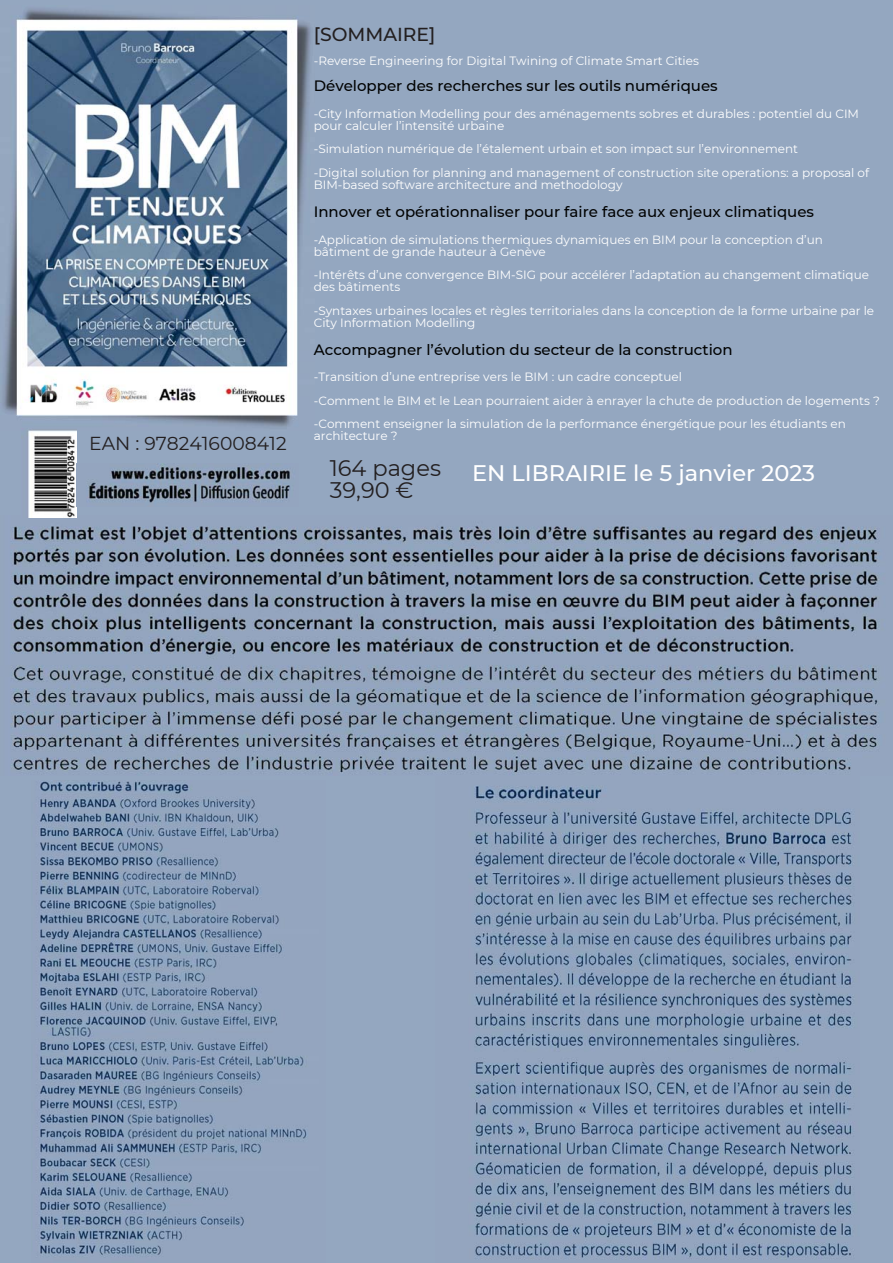
<style>
.page{position:relative;width:893px;height:1263px;background:#94a7c0}
.page>*{position:absolute;margin:0;border:0;box-sizing:border-box;transform-origin:0 0}
.t1{font:500 22.5px "Montserrat";color:#fff}
.t2{font:22.5px/22.5px "Montserrat";color:#231f20}
.t3{font:18.75px "Montserrat";color:#231f20}
.t4{font:500 18.75px "Montserrat";color:#231f20}
.t5{font:500 15px "Montserrat";color:#010202}
.t6{font:12px/11.9px "Montserrat";color:#fff}
</style>
<div class="page">
<img style="left:3px;top:9px;width:308px;height:421px">
<img style="left:474px;top:786px;width:380px;height:473px">
<img style="left:11px;top:516px;width:868px;height:257px">
<img style="left:39px;top:781px;width:268px;height:474px">
<img style="left:22px;top:428px;width:54px;height:90px">
<img style="left:88px;top:463px;width:203px;height:40px">
<h2 class="t3" style="left:89px;top:431px;width:199px">EAN : 9782416008412</h2>
<h2 class="t4" style="left:314px;top:23px;width:123px">[SOMMAIRE]</h2>
<p class="t6" style="left:314px;top:55px;width:387px">-Reverse Engineering for Digital Twining of Climate Smart Cities</p>
<p class="t5" style="left:314px;top:77px;width:405px">Développer des recherches sur les outils numériques</p>
<p class="t6" style="left:314px;top:108px;width:547px">-City Information Modelling pour des aménagements sobres et durables : potentiel du CIM pour calculer l’intensité urbaine</p>
<p class="t6" style="left:314px;top:137px;width:557px;line-height:23.7px">-Simulation numérique de l’étalement urbain et son impact sur l’environnement<br>-Digital solution for planning and management of construction site operations: a proposal of</p>
<p class="t6" style="left:314px;top:178px;width:310px">BIM-based software architecture and methodology</p>
<p class="t5" style="left:314px;top:203px;width:502px">Innover et opérationnaliser pour faire face aux enjeux climatiques</p>
<p class="t6" style="left:314px;top:234px;width:511px">-Application de simulations thermiques dynamiques en BIM pour la conception d’un bâtiment de grande hauteur à Genève</p>
<p class="t6" style="left:314px;top:269px;width:557px">-Intérêts d’une convergence BIM-SIG pour accélérer l’adaptation au changement climatique des bâtiments</p>
<p class="t6" style="left:314px;top:304px;width:562px">-Syntaxes urbaines locales et règles territoriales dans la conception de la forme urbaine par le<br>City Information Modelling</p>
<p class="t5" style="left:314px;top:340px;width:420px">Accompagner l’évolution du secteur de la construction</p>
<p class="t6" style="left:314px;top:365px;width:568px;line-height:23.7px">-Transition d’une entreprise vers le BIM : un cadre conceptuel<br>-Comment le BIM et le Lean pourraient aider à enrayer la chute de production de logements ? -Comment enseigner la simulation de la performance énergétique pour les étudiants en</p>
<p class="t6" style="left:314px;top:430px;width:85px">architecture ?</p>
<h1 class="t2" style="left:330px;top:456px;width:113px">164 pages<br>39,90 €</h1>
<h1 class="t1" style="left:472px;top:459px;width:344px">EN LIBRAIRIE le 5 janvier 2023</h1>
</div>
